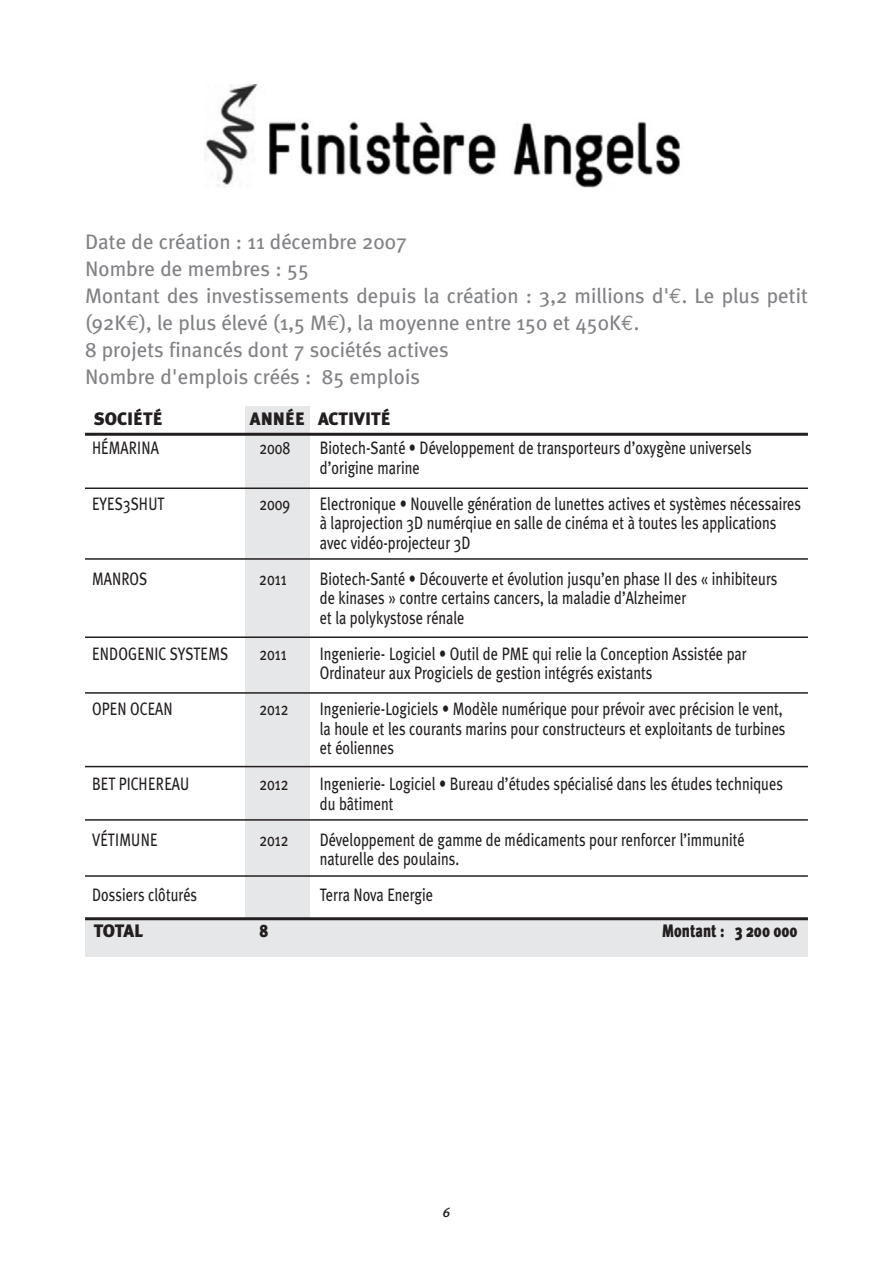
<style>
.page{position:relative;width:893px;height:1263px;background:#fff}
.page>*{position:absolute;margin:0;border:0;box-sizing:border-box;transform-origin:0 0}
.t1{font:21px/27px "Meta Plus";color:#808285}
.t2{font:18px/19.5px "Meta Plus";color:#231f20;scale:.8 1}
.t3{font:900 18px "Meta Plus";color:#231f20}
.t4{font:900 18px "Meta Plus";color:#231f20;scale:.8 1}
.t5{font:italic 500 13.5px "Meta Plus";color:#231f20}
.s1{font-family:"Euro Mono"}
</style>
<div class="page">
<img style="left:205px;top:85px;width:476px;height:103px">
<div style="left:245px;top:406px;width:64px;height:551px;background:#e6e7e8"></div>
<div style="left:85px;top:920px;width:723px;height:37px;background:#e6e7e8"></div>
<hr style="left:85px;top:487px;width:723px;height:2px;background:#231f20">
<hr style="left:85px;top:433px;width:723px;height:3px;background:#231f20">
<hr style="left:85px;top:558px;width:723px;height:2px;background:#231f20">
<hr style="left:85px;top:636px;width:723px;height:2px;background:#231f20">
<hr style="left:85px;top:692px;width:723px;height:2px;background:#231f20">
<hr style="left:85px;top:819px;width:723px;height:2px;background:#231f20">
<hr style="left:85px;top:875px;width:723px;height:2px;background:#231f20">
<hr style="left:85px;top:766px;width:723px;height:1px;background:#231f20">
<hr style="left:85px;top:917px;width:723px;height:3px;background:#231f20">
<p class="t1" style="left:85px;top:229px;width:724px">Date de création : 11 décembre 2007<br>Nombre de membres : 55<br>Montant des investissements depuis la création : 3,2 millions d'<span class="s1">€</span>. Le plus petit (92K<span class="s1">€</span>), le plus élevé (1,5 M<span class="s1">€</span>), la moyenne entre 150 et 450K<span class="s1">€</span>.<br>8 projets financés dont 7 sociétés actives<br>Nombre d'emplois créés : 85 emplois</p>
<p class="t3" style="left:94px;top:410px;width:70px">SOCIÉTÉ</p>
<p class="t3" style="left:250px;top:410px;width:142px">ANNÉE ACTIVITÉ</p>
<p class="t2" style="left:92px;top:439px;width:85px">HÉMARINA</p>
<p class="t2" style="left:259px;top:439px;width:40px">2008</p>
<p class="t2" style="left:320px;top:439px;width:541px">Biotech-Santé • Développement de transporteurs d’oxygène universels d’origine marine</p>
<p class="t2" style="left:92px;top:495px;width:92px">EYES3SHUT</p>
<p class="t2" style="left:259px;top:495px;width:40px">2009</p>
<p class="t2" style="left:320px;top:495px;width:603px">Electronique • Nouvelle génération de lunettes actives et systèmes nécessaires à laprojection 3D numérqiue en salle de cinéma et à toutes les applications avec vidéo-projecteur 3D</p>
<p class="t2" style="left:92px;top:570px;width:71px">MANROS</p>
<p class="t2" style="left:259px;top:570px;width:36px">2011</p>
<p class="t2" style="left:320px;top:570px;width:574px">Biotech-Santé • Découverte et évolution jusqu’en phase II des « inhibiteurs de kinases » contre certains cancers, la maladie d’Alzheimer<br>et la polykystose rénale</p>
<p class="t2" style="left:92px;top:645px;width:172px">ENDOGENIC SYSTEMS</p>
<p class="t2" style="left:259px;top:645px;width:36px">2011</p>
<p class="t2" style="left:320px;top:645px;width:535px">Ingenierie- Logiciel • Outil de PME qui relie la Conception Assistée par<br>Ordinateur aux Progiciels de gestion intégrés existants</p>
<p class="t2" style="left:92px;top:700px;width:102px">OPEN OCEAN</p>
<p class="t2" style="left:259px;top:700px;width:38px">2012</p>
<p class="t2" style="left:320px;top:700px;width:584px">Ingenierie-Logiciels • Modèle numérique pour prévoir avec précision le vent, la houle et les courants marins pour constructeurs et exploitants de turbines et éoliennes</p>
<p class="t2" style="left:92px;top:775px;width:123px">BET PICHEREAU</p>
<p class="t2" style="left:259px;top:775px;width:38px">2012</p>
<p class="t2" style="left:320px;top:775px;width:580px">Ingenierie- Logiciel • Bureau d’études spécialisé dans les études techniques du bâtiment</p>
<p class="t2" style="left:92px;top:831px;width:83px">VÉTIMUNE</p>
<p class="t2" style="left:259px;top:831px;width:38px">2012</p>
<p class="t2" style="left:320px;top:831px;width:532px">Développement de gamme de médicaments pour renforcer l’immunité naturelle des poulains.</p>
<p class="t2" style="left:92px;top:886px;width:133px">Dossiers clôturés</p>
<p class="t2" style="left:320px;top:886px;width:143px">Terra Nova Energie</p>
<p class="t3" style="left:94px;top:922px;width:50px">TOTAL</p>
<p class="t4" style="left:259px;top:922px;width:13px">8</p>
<p class="t4" style="left:662px;top:922px;width:171px">Montant : 3 200 000</p>
<p class="t5" style="left:443px;top:1205px;width:9px">6</p>
</div>
